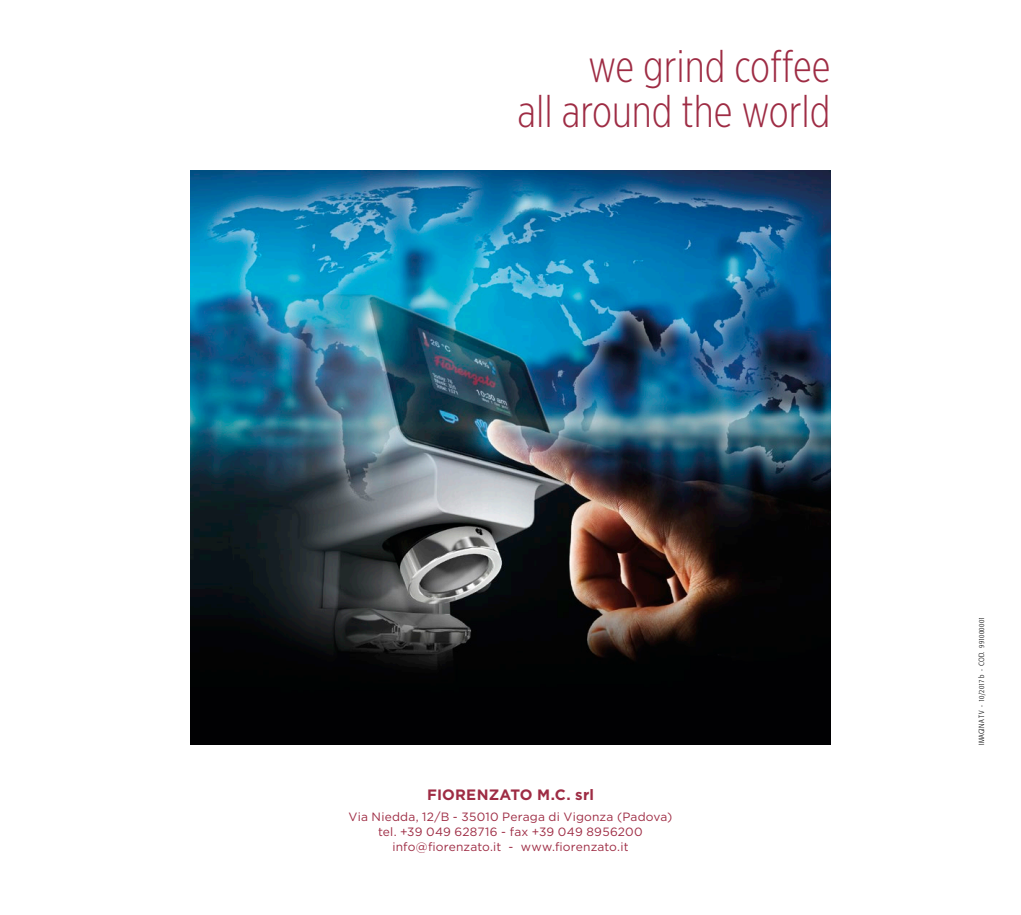
<style>
.page{position:relative;width:1021px;height:915px;background:#fff}
.page>*{position:absolute;margin:0;border:0;box-sizing:border-box;transform-origin:0 0}
.t1{font:300 45px/45px "Gotham X Narrow";color:#9e2c44;text-align:right}
.t2{font:700 15px "Gotham";letter-spacing:.01em;color:#9e2c44}
.t3{font:12px/15px "Gotham";letter-spacing:.015em;color:#9e2c44;text-align:center}
.t4{font:300 condensed 7.5px "Formata";letter-spacing:.025em;color:#000}
</style>
<div class="page">
<img style="left:190px;top:170px;width:640px;height:574px">
<h1 class="t1" style="left:517px;top:43px;width:314px">we grind coffee<br>all around the world</h1>
<p class="t2" style="left:427px;top:784px;width:168px">FIORENZATO M.C. srl</p>
<p class="t3" style="left:348px;top:808px;width:325px">Via Niedda, 12/B - 35010 Peraga di Vigonza (Padova) tel. +39 049 628716 - fax +39 049 8956200 info@fiorenzato.it - www.fiorenzato.it</p>
<p class="t4" style="left:977px;top:744px;width:129px;rotate:-90deg">IMAGINA TV - 10/2017 b - COD. 991000001</p>
</div>
